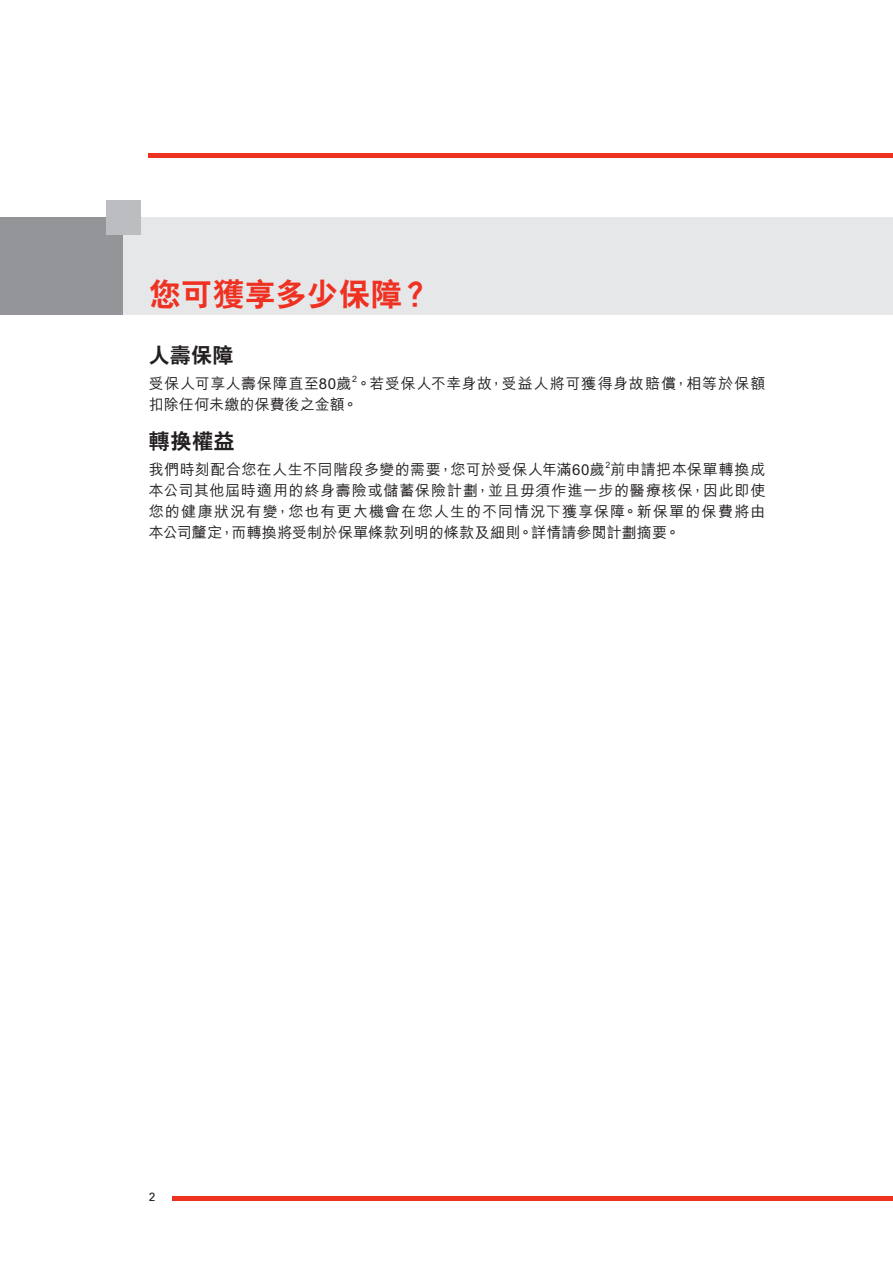
<style>
.page{position:relative;width:893px;height:1263px;background:#fff}
.page>*{position:absolute;margin:0;border:0;box-sizing:border-box;transform-origin:0 0}
.t1{font:800 31.5px "C Hei 2 HK";letter-spacing:.01em;color:#ef3122}
.t2{font:800 21px "C Hei 2 HK";letter-spacing:.025em;color:#231f20}
.t3{font:500 15px/21px "M Hei HK";letter-spacing:.025em;color:#231f20;text-align:justify}
.t4{font:500 15px "M Hei HK";letter-spacing:.05em;color:#231f20}
.t5{font:500 15px "M Hei HK";color:#231f20}
.t6{font:12px "Univers";color:#231f20}
.t7{font:500 8.7px "M Hei HK";color:#231f20}
</style>
<div class="page">
<div style="left:109px;top:217px;width:784px;height:98px;background:#e6e7e9"></div>
<div style="left:0;top:217px;width:123px;height:98px;background:#939598"></div>
<div style="left:106px;top:201px;width:34px;height:34px;background:#bcbdc0"></div>
<hr style="left:149px;top:153px;width:744px;height:4px;background:#ef3122">
<hr style="left:172px;top:1197px;width:721px;height:4px;background:#ef3122">
<h1 class="t1" style="left:149px;top:274px;width:283px">您可獲享多少保障？</h1>
<h2 class="t2" style="left:149px;top:341px;width:86px">人壽保障</h2>
<p class="t4" style="left:149px;top:373px;width:618px">受保人可享人壽保障直至80歲。若受保人不幸身故，受益人將可獲得身故賠償，相等於保額</p>
<p class="t7" style="left:352px;top:372px;width:6px">2</p>
<p class="t5" style="left:149px;top:394px;width:210px">扣除任何未繳的保費後之金額。</p>
<h2 class="t2" style="left:149px;top:427px;width:87px">轉換權益</h2>
<p class="t3" style="left:149px;top:458px;width:618px">我們時刻配合您在人生不同階段多變的需要，您可於受保人年滿60歲前申請把本保單轉換成</p>
<p class="t7" style="left:605px;top:458px;width:6px">2</p>
<p class="t3" style="left:149px;top:479px;width:618px">本公司其他屆時適用的終身壽險或儲蓄保險計劃，並且毋須作進一步的醫療核保，因此即使您的健康狀況有變，您也有更大機會在您人生的不同情況下獲享保障。新保單的保費將由本公司釐定，而轉換將受制於保單條款列明的條款及細則。詳情請參閱計劃摘要。</p>
<p class="t6" style="left:149px;top:1190px;width:8px">2</p>
</div>
